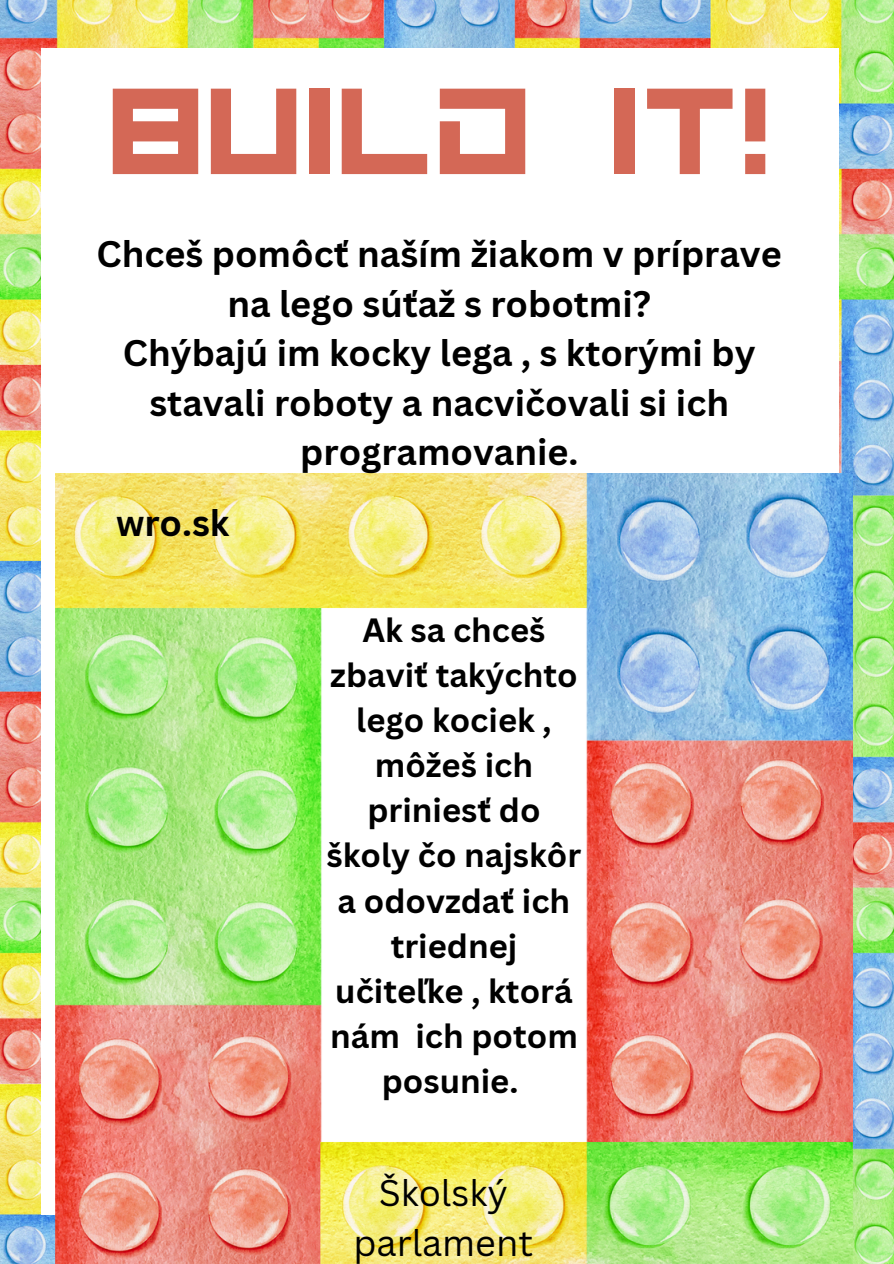
<style>
.page{position:relative;width:894px;height:1264px;background:#fff}
.page>*{position:absolute;margin:0;border:0;box-sizing:border-box;transform-origin:0 0}
.t1{font:130.5px "Adriana";color:#d46856}
.t2{font:700 36px/49.5px "Canva Sans";color:#000;text-align:center}
.t3{font:36px/49.5px "Canva Sans";color:#000;text-align:center}
.t4{font:700 32.7px/45px "Canva Sans";color:#000;text-align:center}
</style>
<div class="page">
<img style="left:0;top:0;width:893px;height:1263px">
<div style="left:41px;top:49px;width:797px;height:1165px;background:#fff"></div>
<img style="left:55px;top:474px;width:797px;height:789px">
<h1 class="t1" style="left:106px;top:47px;width:666px">BUILD IT!</h1>
<h2 class="t2" style="left:96px;top:228px;width:686px">Chceš pomôcť naším žiakom v príprave na lego súťaž s robotmi?<br>Chýbajú im kocky lega , s ktorými by stavali roboty a nacvičovali si ich programovanie.</h2>
<p class="t2" style="left:116px;top:497px;width:115px">wro.sk</p>
<h2 class="t4" style="left:326px;top:607px;width:256px">Ak sa chceš zbaviť takýchto lego kociek , môžeš ich priniesť do školy čo najskôr a odovzdať ich triednej učiteľke , ktorá nám ich potom posunie.</h2>
<h2 class="t3" style="left:353px;top:1167px;width:181px">Školský parlament</h2>
</div>
